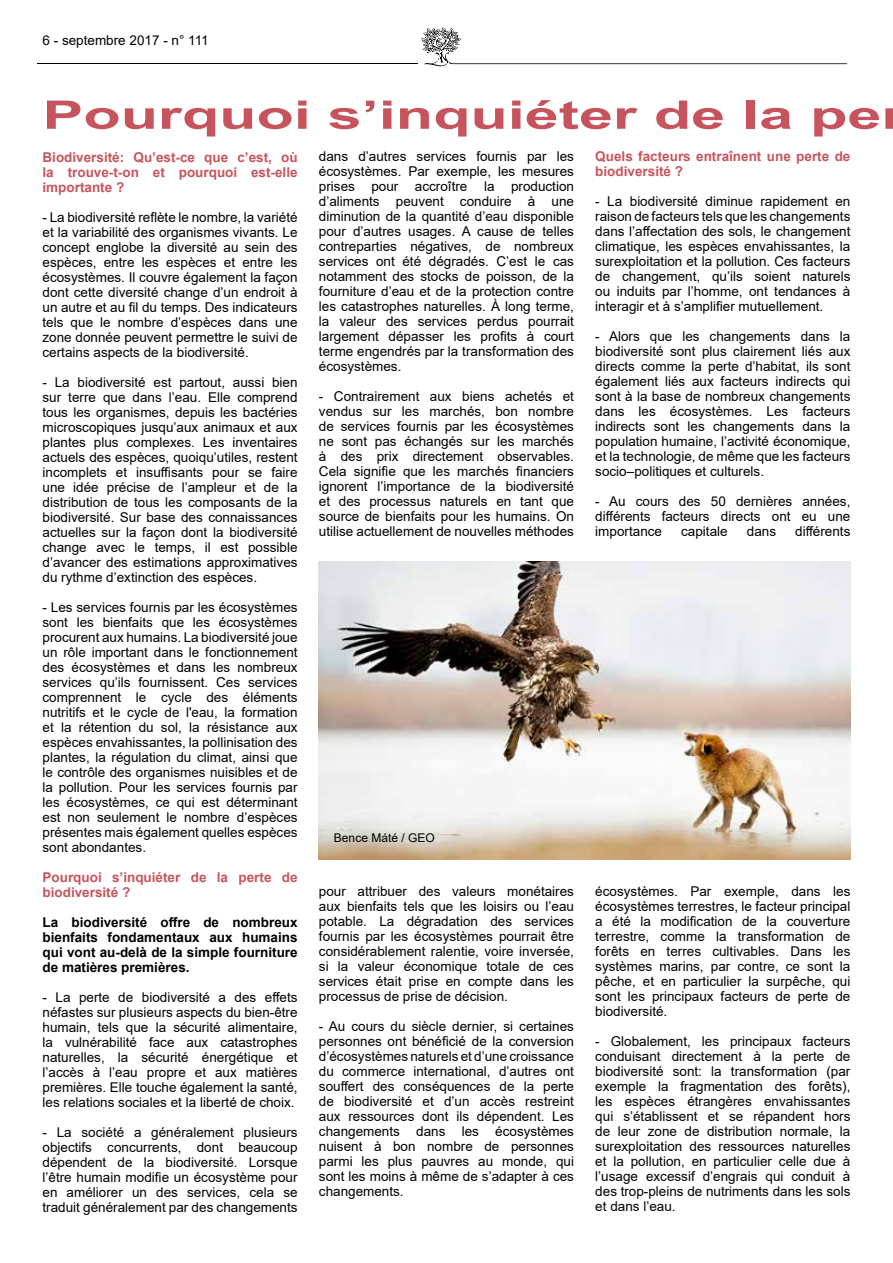
<style>
.page{position:relative;width:893px;height:1263px;background:#fff}
.page>*{position:absolute;margin:0;border:0;box-sizing:border-box;transform-origin:0 0}
.t1{font:700 39.3px "Arial";color:#c7545d;scale:1.55 1}
.t2{font:13.5px/15px "Arial";color:#000;text-align:justify}
.t3{font:700 13.5px/15px "Arial";color:#c7545d}
.t4{font:700 13.5px/15px "Arial";color:#000;text-align:justify}
.t5{font:12px "Arial";color:#000}
</style>
<div class="page">
<svg style="left:422px;top:27px;width:425px;height:39px"></svg>
<hr style="left:37px;top:63px;width:381px;height:1px;background:#000">
<img style="left:319px;top:561px;width:531px;height:298px">
<p class="t2" style="left:43px;top:33px;width:168px">6 - septembre 2017 - n° 111</p>
<h1 class="t1" style="left:43px;top:87px;width:543px">Pourquoi s’inquiéter de la pe</h1>
<p class="t3" style="left:43px;top:149px;width:257px;text-align:justify">Biodiversité: Qu’est-ce que c’est, où la trouve-t-on et pourquoi est-elle importante ?</p>
<p class="t2" style="left:43px;top:209px;width:257px">- La biodiversité reflète le nombre, la variété et la variabilité des organismes vivants. Le concept englobe la diversité au sein des espèces, entre les espèces et entre les écosystèmes. Il couvre également la façon dont cette diversité change d’un endroit à un autre et au fil du temps. Des indicateurs tels que le nombre d’espèces dans une zone donnée peuvent permettre le suivi de certains aspects de la biodiversité.</p>
<p class="t2" style="left:43px;top:374px;width:257px">- La biodiversité est partout, aussi bien sur terre que dans l’eau. Elle comprend tous les organismes, depuis les bactéries microscopiques jusqu’aux animaux et aux plantes plus complexes. Les inventaires actuels des espèces, quoiqu’utiles, restent incomplets et insuffisants pour se faire une idée précise de l’ampleur et de la distribution de tous les composants de la biodiversité. Sur base des connaissances actuelles sur la façon dont la biodiversité change avec le temps, il est possible d’avancer des estimations approximatives du rythme d’extinction des espèces.</p>
<p class="t2" style="left:43px;top:599px;width:257px">- Les services fournis par les écosystèmes sont les bienfaits que les écosystèmes procurent aux humains. La biodiversité joue un rôle important dans le fonctionnement des écosystèmes et dans les nombreux services qu’ils fournissent. Ces services comprennent le cycle des éléments nutritifs et le cycle de l'eau, la formation et la rétention du sol, la résistance aux espèces envahissantes, la pollinisation des plantes, la régulation du climat, ainsi que le contrôle des organismes nuisibles et de la pollution. Pour les services fournis par les écosystèmes, ce qui est déterminant est non seulement le nombre d’espèces présentes mais également quelles espèces sont abondantes.</p>
<p class="t3" style="left:43px;top:869px;width:257px">Pourquoi s’inquiéter de la perte de biodiversité ?</p>
<p class="t4" style="left:43px;top:914px;width:257px">La biodiversité offre de nombreux bienfaits fondamentaux aux humains qui vont au-delà de la simple fourniture de matières premières.</p>
<p class="t2" style="left:43px;top:989px;width:257px">- La perte de biodiversité a des effets néfastes sur plusieurs aspects du bien-être humain, tels que la sécurité alimentaire, la vulnérabilité face aux catastrophes naturelles, la sécurité énergétique et l’accès à l’eau propre et aux matières premières. Elle touche également la santé, les relations sociales et la liberté de choix.</p>
<p class="t2" style="left:43px;top:1124px;width:257px">- La société a généralement plusieurs objectifs concurrents, dont beaucoup dépendent de la biodiversité. Lorsque l’être humain modifie un écosystème pour en améliorer un des services, cela se traduit généralement par des changements</p>
<p class="t3" style="left:595px;top:149px;width:257px">Quels facteurs entraînent une perte de biodiversité ?</p>
<p class="t2" style="left:595px;top:194px;width:257px">- La biodiversité diminue rapidement en raison de facteurs tels que les changements dans l’affectation des sols, le changement climatique, les espèces envahissantes, la surexploitation et la pollution. Ces facteurs de changement, qu’ils soient naturels ou induits par l’homme, ont tendances à interagir et à s’amplifier mutuellement.</p>
<p class="t2" style="left:595px;top:329px;width:257px">- Alors que les changements dans la biodiversité sont plus clairement liés aux directs comme la perte d’habitat, ils sont également liés aux facteurs indirects qui sont à la base de nombreux changements dans les écosystèmes. Les facteurs indirects sont les changements dans la population humaine, l’activité économique, et la technologie, de même que les facteurs socio–politiques et culturels.</p>
<p class="t2" style="left:595px;top:494px;width:257px">- Au cours des 50 dernières années, différents facteurs directs ont eu une importance</p>
<p class="t2" style="left:319px;top:149px;width:257px">dans d’autres services fournis par les écosystèmes. Par exemple, les mesures prises pour accroître la production d’aliments peuvent conduire à une diminution de la quantité d’eau disponible pour d’autres usages. A cause de telles contreparties négatives, de nombreux services ont été dégradés. C’est le cas notamment des stocks de poisson, de la fourniture d’eau et de la protection contre les catastrophes naturelles. À long terme, la valeur des services perdus pourrait largement dépasser les profits à court terme engendrés par la transformation des écosystèmes.</p>
<p class="t2" style="left:319px;top:389px;width:257px">- Contrairement aux biens achetés et vendus sur les marchés, bon nombre de services fournis par les écosystèmes ne sont pas échangés sur les marchés à des prix directement observables.<br>Cela signifie que les marchés financiers ignorent l’importance de la biodiversité et des processus naturels en tant que source de bienfaits pour les humains. On utilise actuellement de nouvelles méthodes</p>
<p class="t2" style="left:681px;top:524px;width:48px">capitale</p>
<p class="t2" style="left:747px;top:524px;width:31px">dans</p>
<p class="t2" style="left:795px;top:524px;width:57px">différents</p>
<p class="t5" style="left:334px;top:830px;width:102px">Bence Máté / GEO</p>
<p class="t2" style="left:595px;top:884px;width:257px">écosystèmes. Par exemple, dans les écosystèmes terrestres, le facteur principal a été la modification de la couverture terrestre, comme la transformation de forêts en terres cultivables. Dans les systèmes marins, par contre, ce sont la pêche, et en particulier la surpêche, qui sont les principaux facteurs de perte de biodiversité.</p>
<p class="t2" style="left:595px;top:1034px;width:257px">- Globalement, les principaux facteurs conduisant directement à la perte de biodiversité sont: la transformation (par exemple la fragmentation des forêts), les espèces étrangères envahissantes qui s’établissent et se répandent hors de leur zone de distribution normale, la surexploitation des ressources naturelles et la pollution, en particulier celle due à l’usage excessif d’engrais qui conduit à des trop-pleins de nutriments dans les sols et dans l’eau.</p>
<p class="t2" style="left:319px;top:884px;width:257px">pour attribuer des valeurs monétaires aux bienfaits tels que les loisirs ou l’eau potable. La dégradation des services fournis par les écosystèmes pourrait être considérablement ralentie, voire inversée, si la valeur économique totale de ces services était prise en compte dans les processus de prise de décision.</p>
<p class="t2" style="left:319px;top:1019px;width:257px">- Au cours du siècle dernier, si certaines personnes ont bénéficié de la conversion d’écosystèmes naturels et d’une croissance du commerce international, d’autres ont souffert des conséquences de la perte de biodiversité et d’un accès restreint aux ressources dont ils dépendent. Les changements dans les écosystèmes nuisent à bon nombre de personnes parmi les plus pauvres au monde, qui sont les moins à même de s’adapter à ces changements.</p>
</div>
